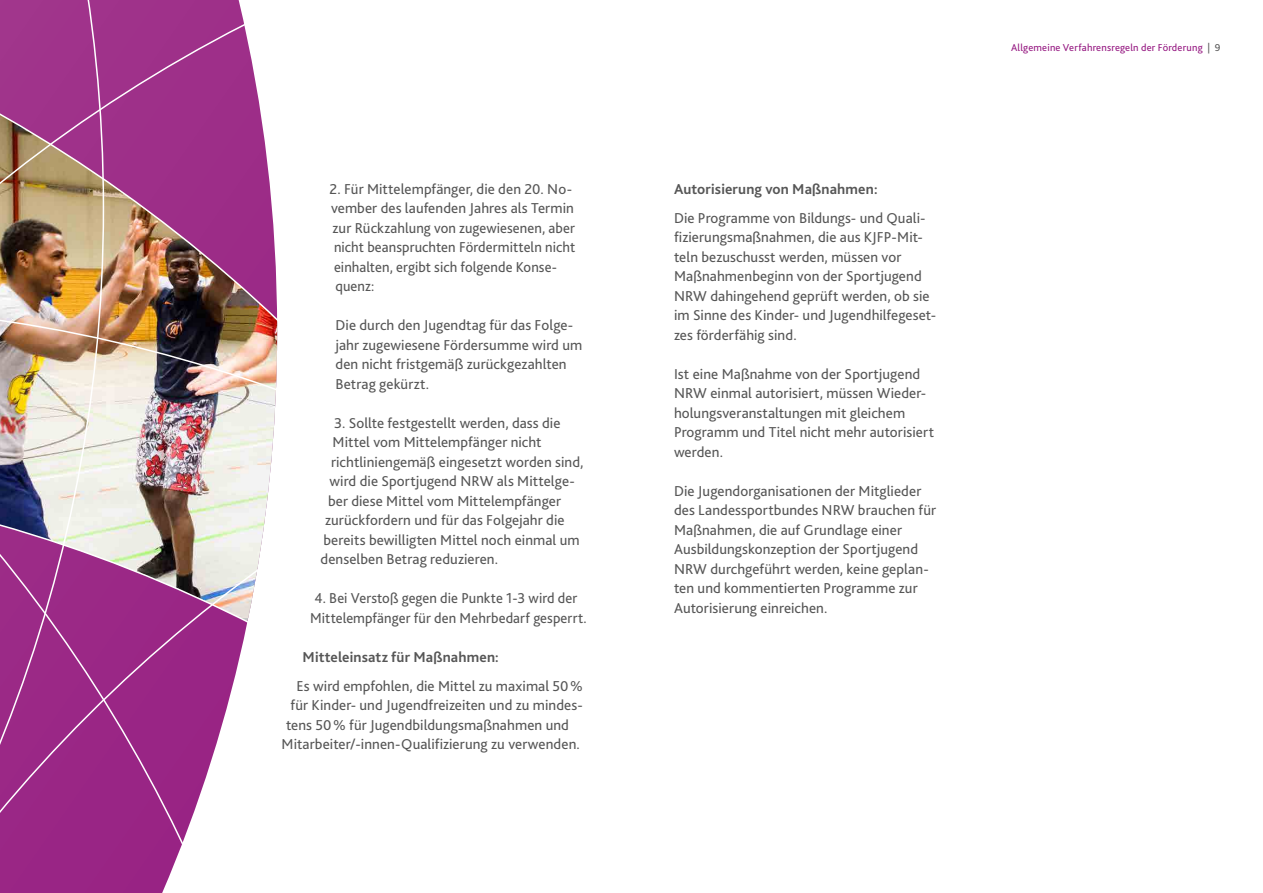
<style>
.page{position:relative;width:1263px;height:893px;background:#fff}
.page>*{position:absolute;margin:0;border:0;box-sizing:border-box;transform-origin:0 0}
.t1{font:15px/19.5px "Bliss 2";letter-spacing:.005em;color:#565656}
.t2{font:700 15px "Bliss 2";letter-spacing:.01em;color:#565656}
.t3{font:10.5px "Bliss 2";letter-spacing:.02em;color:#951881}
.s1{color:#565656}
</style>
<div class="page">
<img style="left:0;top:0;width:278px;height:893px">
<p class="t1" style="left:329px;top:179px;width:244px">2. Für Mittelempfänger, die den 20. No-</p>
<p class="t1" style="left:331px;top:198px;width:244px">vember des laufenden Jahres als Termin</p>
<p class="t1" style="left:332px;top:218px;width:244px">zur Rückzahlung von zugewiesenen, aber</p>
<p class="t1" style="left:334px;top:237px;width:243px">nicht beanspruchten Fördermitteln nicht</p>
<p class="t1" style="left:334px;top:257px;width:225px">einhalten, ergibt sich folgende Konse-</p>
<p class="t1" style="left:335px;top:276px;width:40px">quenz:</p>
<p class="t1" style="left:335px;top:315px;width:248px">Die durch den Jugendtag für das Folge&shy;jahr zugewiesene Fördersumme wird um den nicht fristgemäß zurückgezahlten<br>Betrag gekürzt.</p>
<p class="t1" style="left:334px;top:413px;width:228px">3. Sollte festgestellt werden, dass die</p>
<p class="t1" style="left:332px;top:432px;width:211px">Mittel vom Mittelempfänger nicht</p>
<p class="t1" style="left:331px;top:452px;width:254px">richtliniengemäß eingesetzt worden sind,</p>
<p class="t1" style="left:329px;top:471px;width:247px">wird die Sportjugend NRW als Mittelge-</p>
<p class="t1" style="left:328px;top:491px;width:235px">ber diese Mittel vom Mittelempfänger</p>
<p class="t1" style="left:325px;top:510px;width:241px">zurückfordern und für das Folgejahr die</p>
<p class="t1" style="left:323px;top:530px;width:258px">bereits bewilligten Mittel noch einmal um</p>
<p class="t1" style="left:320px;top:549px;width:179px">denselben Betrag reduzieren.</p>
<p class="t1" style="left:310px;top:588px;width:278px">4. Bei Verstoß gegen die Punkte 1-3 wird der<br>Mittelempfänger für den Mehrbedarf gesperrt.</p>
<p class="t2" style="left:302px;top:647px;width:198px">Mitteleinsatz für Maßnahmen:</p>
<p class="t1" style="left:296px;top:676px;width:288px">Es wird empfohlen, die Mittel zu maximal 50%</p>
<p class="t1" style="left:290px;top:696px;width:294px">für Kinder- und Jugendfreizeiten und zu mindes-</p>
<p class="t1" style="left:286px;top:715px;width:284px">tens 50% für Jugendbildungsmaßnahmen und</p>
<p class="t1" style="left:281px;top:735px;width:300px">Mitarbeiter/-innen-Qualifizierung zu verwenden.</p>
<p class="t2" style="left:674px;top:179px;width:205px">Autorisierung von Maßnahmen:</p>
<p class="t1" style="left:674px;top:208px;width:264px">Die Programme von Bildungs- und Quali&shy;fizierungsmaßnahmen, die aus KJFP-Mit&shy;teln bezuschusst werden, müssen vor Maßnahmenbeginn von der Sportjugend NRW dahingehend geprüft werden, ob sie im Sinne des Kinder- und Jugendhilfegeset&shy;zes förderfähig sind.</p>
<p class="t1" style="left:674px;top:364px;width:262px">Ist eine Maßnahme von der Sportjugend NRW einmal autorisiert, müssen Wieder&shy;holungsveranstaltungen mit gleichem Programm und Titel nicht mehr autorisiert werden.</p>
<p class="t1" style="left:674px;top:481px;width:264px">Die Jugendorganisationen der Mitglieder des Landessportbundes NRW brauchen für Maßnahmen, die auf Grundlage einer Ausbildungskonzeption der Sportjugend NRW durchgeführt werden, keine geplan&shy;ten und kommentierten Programme zur Autorisierung einreichen.</p>
<p class="t3" style="left:1011px;top:40px;width:211px">Allgemeine Verfahrensregeln der Förderung <span class="s1">| 9</span></p>
</div>
